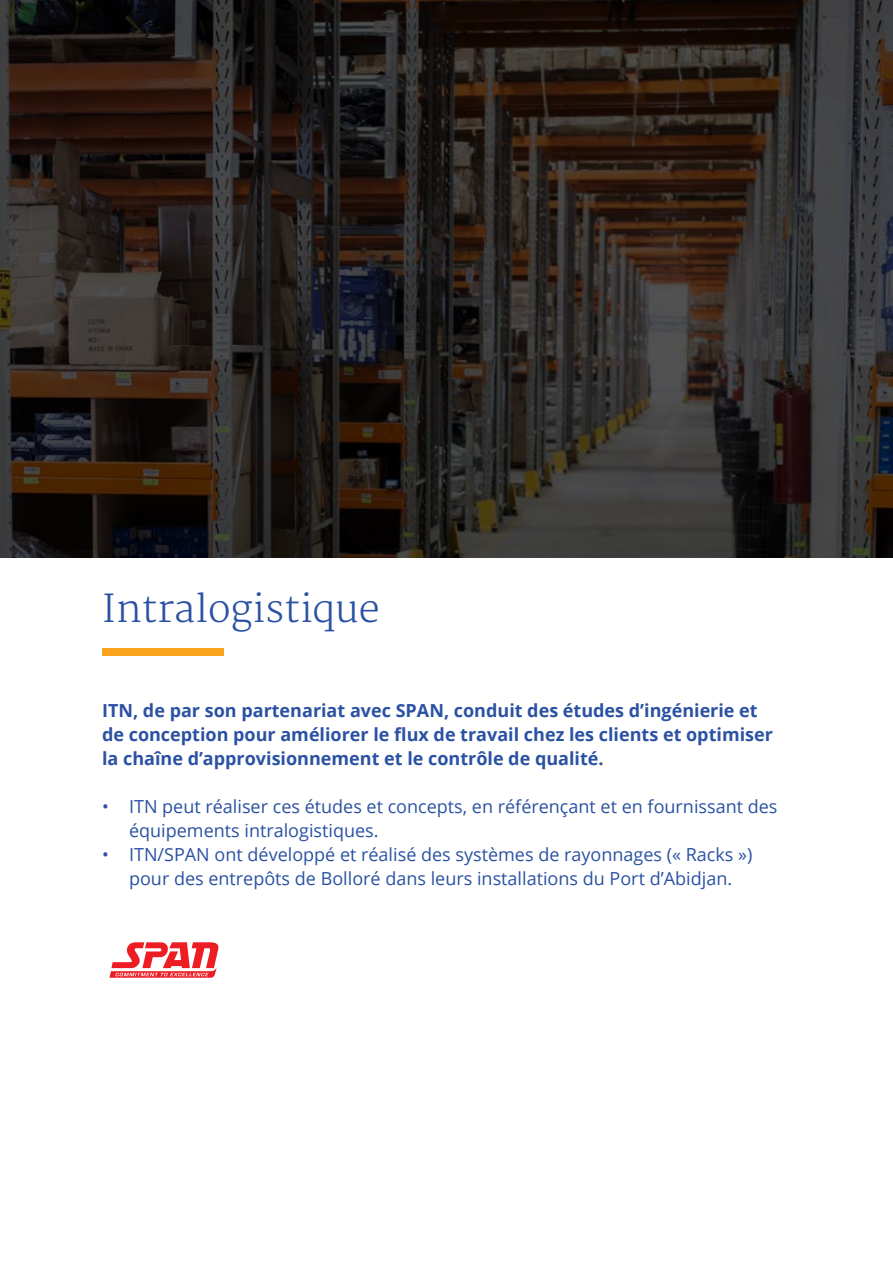
<style>
.page{position:relative;width:893px;height:1263px;background:#fff}
.page>*{position:absolute;margin:0;border:0;box-sizing:border-box;transform-origin:0 0}
.t1{font:300 37.5px "Merriweather";color:#2a51a3}
.t2{font:18px/24px "Open Sans";color:#2a51a3}
.t3{font:700 18px/24px "Open Sans";color:#2a51a3}
</style>
<div class="page">
<div style="left:102px;top:648px;width:122px;height:8px;background:#faa21b"></div>
<svg style="left:0;top:0;width:893px;height:558px;background:#2a2420"></svg>
<svg style="left:110px;top:942px;width:109px;height:36px"></svg>
<h1 class="t1" style="left:102px;top:587px;width:279px">Intralogistique</h1>
<p class="t3" style="left:102px;top:698px;width:672px">ITN, de par son partenariat avec SPAN, conduit des études d’ingénierie et de conception pour améliorer le flux de travail chez les clients et optimiser la chaîne d’approvisionnement et le contrôle de qualité.</p>
<p class="t2" style="left:129px;top:794px;width:650px">ITN peut réaliser ces études et concepts, en référençant et en fournissant des</p>
<p class="t2" style="left:102px;top:794px;width:8px">•</p>
<p class="t2" style="left:102px;top:842px;width:8px">•</p>
<p class="t2" style="left:129px;top:818px;width:625px">équipements intralogistiques.<br>ITN/SPAN ont développé et réalisé des systèmes de rayonnages (« Racks («</p>
<p class="t2" style="left:129px;top:866px;width:605px">pour des entrepôts de Bolloré dans leurs installations du Port d’Abidjan.</p>
</div>
